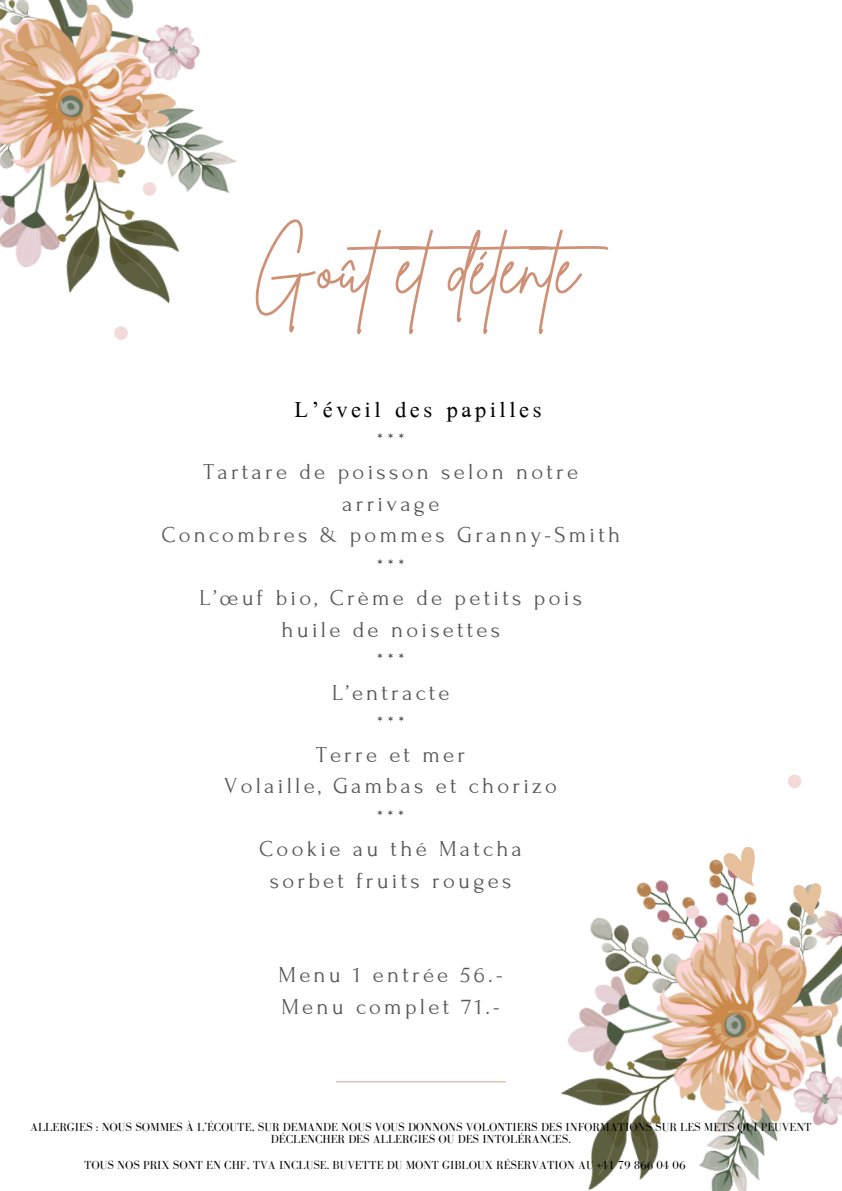
<style>
.page{position:relative;width:842px;height:1191px;background:#fff}
.page>*{position:absolute;margin:0;border:0;box-sizing:border-box;transform-origin:0 0}
.t1{font:71.1px "Brittany Signature";color:#cf9176}
.t2{font:29.7px "Scheherazade";letter-spacing:.12em;color:#000}
.t3{font:22.7px/31.5px "Forum";letter-spacing:.14em;color:#545454;text-align:center}
.t4{font:12px/12px "Bodoni FLF";color:#000;text-align:center}
</style>
<div class="page">
<hr style="left:336px;top:1081px;width:170px;height:1px;background:#d6a29a">
<img style="left:0;top:0;width:237px;height:304px">
<img style="left:561px;top:781px;width:281px;height:409px">
<svg style="left:722px;top:846px;width:34px;height:40px"></svg>
<svg style="left:792px;top:882px;width:29px;height:36px"></svg>
<div style="left:686px;top:905px;width:13px;height:13px;background:#f3d9d9;border-radius:50%"></div>
<div style="left:788px;top:774px;width:13px;height:14px;background:#f3d9d9;border-radius:50%"></div>
<div style="left:114px;top:326px;width:14px;height:14px;background:#f3d9d9;border-radius:50%"></div>
<div style="left:143px;top:182px;width:13px;height:14px;background:#f3d9d9;border-radius:50%"></div>
<h3 class="t1" style="left:252px;top:222px;width:377px">Goûtetdétente</h3>
<h2 class="t2" style="left:295px;top:390px;width:248px">L’éveil des papilles</h2>
<h3 class="t3" style="left:161px;top:425px;width:460px">***<br>Tartare de poisson selon notre arrivage<br>Concombres &amp; pommes Granny-Smith ***<br>L’œuf bio, Crème de petits pois<br>huile de noisettes<br>***<br>L’entracte<br>***</h3>
<h3 class="t3" style="left:224px;top:739px;width:334px">Terre et mer<br>Volaille, Gambas et chorizo ***<br>Cookie au thé Matcha sorbet fruits rouges</h3>
<p class="t3" style="left:278px;top:959px;width:226px;text-align:left">Menu 1 entrée 56.-<br>Menu complet 71.-</p>
<p class="t4" style="left:30px;top:1120px;width:783px">ALLERGIES : NOUS SOMMES À L’ÉCOUTE, SUR DEMANDE NOUS VOUS DONNONS VOLONTIERS DES INFORMATIONS SUR LES METS QUI PEUVENT<br>DÉCLENCHER DES ALLERGIES OU DES INTOLÉRANCES.</p>
<p class="t4" style="left:84px;top:1158px;width:603px">TOUS NOS PRIX SONT EN CHF, TVA INCLUSE. BUVETTE DU MONT GIBLOUX RÉSERVATION AU +41 79 866 04 06</p>
</div>
